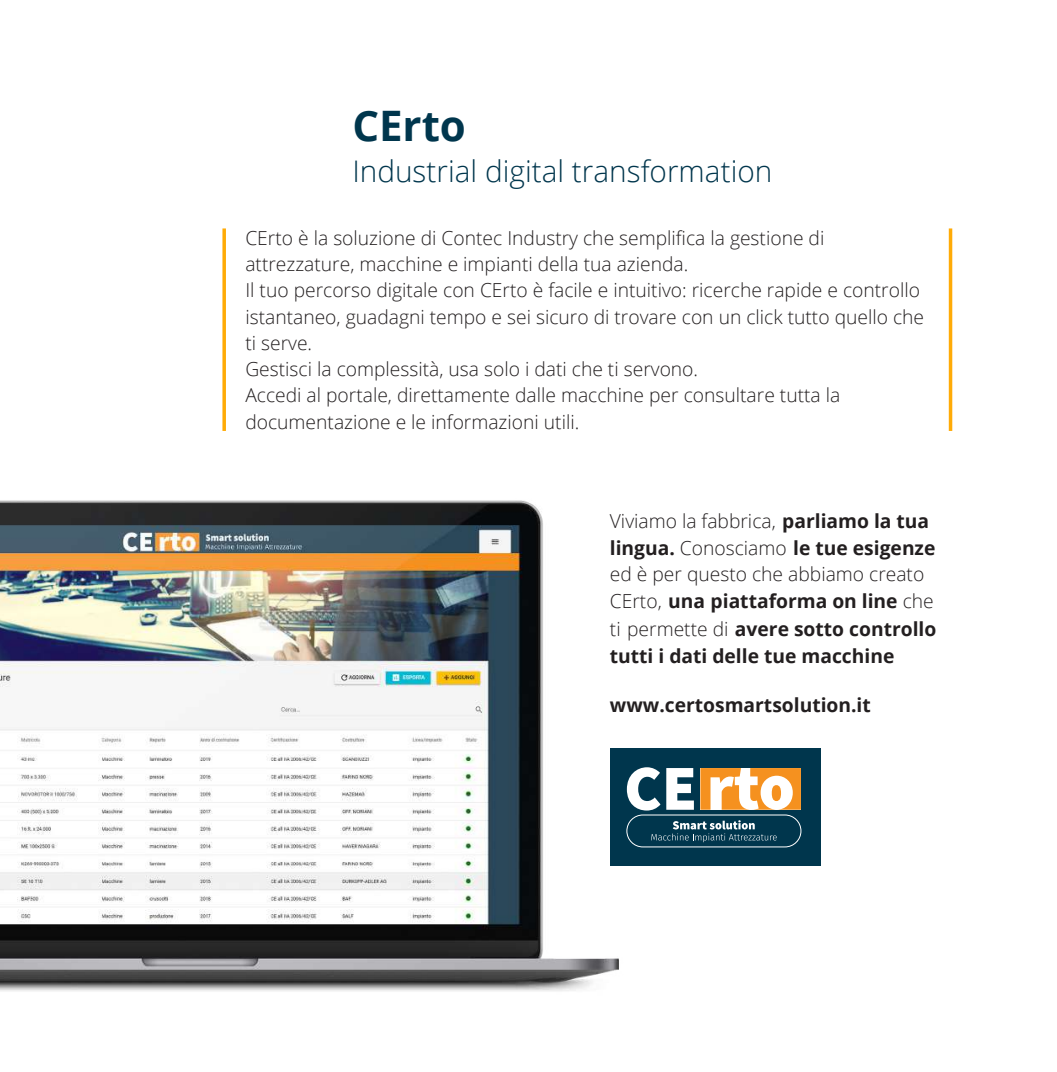
<style>
.page{position:relative;width:1057px;height:1072px;background:#fff}
.page>*{position:absolute;margin:0;border:0;box-sizing:border-box;transform-origin:0 0}
.t1{font:700 42px "Open Sans";color:#00364d}
.t2{font:300 29.75px "Open Sans";color:#00364d}
.t3{font:300 19.25px/26.2px "Open Sans";color:#231f20}
.t4{font:700 19.25px/27.1px "Open Sans";color:#231f20}
.s1{font-weight:300}
</style>
<div class="page">
<img style="left:0;top:500px;width:619px;height:491px">
<div style="left:610px;top:748px;width:210px;height:118px;background:#00364d"></div>
<svg style="left:627px;top:767px;width:33px;height:43px"></svg>
<svg style="left:666px;top:768px;width:28px;height:41px"></svg>
<svg style="left:700px;top:768px;width:101px;height:41px;background:#f9c180"></svg>
<div style="left:626px;top:814px;width:175px;height:33px;border:1px solid #fff;border-radius:16px"></div>
<svg style="left:651px;top:820px;width:125px;height:22px"></svg>
<svg style="left:222px;top:228px;width:4px;height:203px"></svg>
<svg style="left:948px;top:228px;width:4px;height:203px"></svg>
<h1 class="t1" style="left:352px;top:96px;width:115px">CErto</h1>
<h2 class="t2" style="left:352px;top:150px;width:421px">Industrial digital transformation</h2>
<p class="t3" style="left:245px;top:224px;width:680px">CErto è la soluzione di Contec Industry che semplifica la gestione di attrezzature, macchine e impianti della tua azienda.<br>Il tuo percorso digitale con CErto è facile e intuitivo: ricerche rapide e controllo istantaneo, guadagni tempo e sei sicuro di trovare con un click tutto quello che ti serve.<br>Gestisci la complessità, usa solo i dati che ti servono.<br>Accedi al portale, direttamente dalle macchine per consultare tutta la documentazione e le informazioni utili.</p>
<p class="t4" style="left:610px;top:506px;width:328px"><span class="s1">Viviamo la fabbrica,</span> parliamo la tua lingua. <span class="s1">Conosciamo</span> le tue esigenze <span class="s1">ed è per questo che abbiamo creato CErto,</span> una piattaforma on line <span class="s1">che ti permette di</span> avere sotto controllo tutti i dati delle tue macchine</p>
<p class="t4" style="left:610px;top:690px;width:262px">www.certosmartsolution.it</p>
</div>
